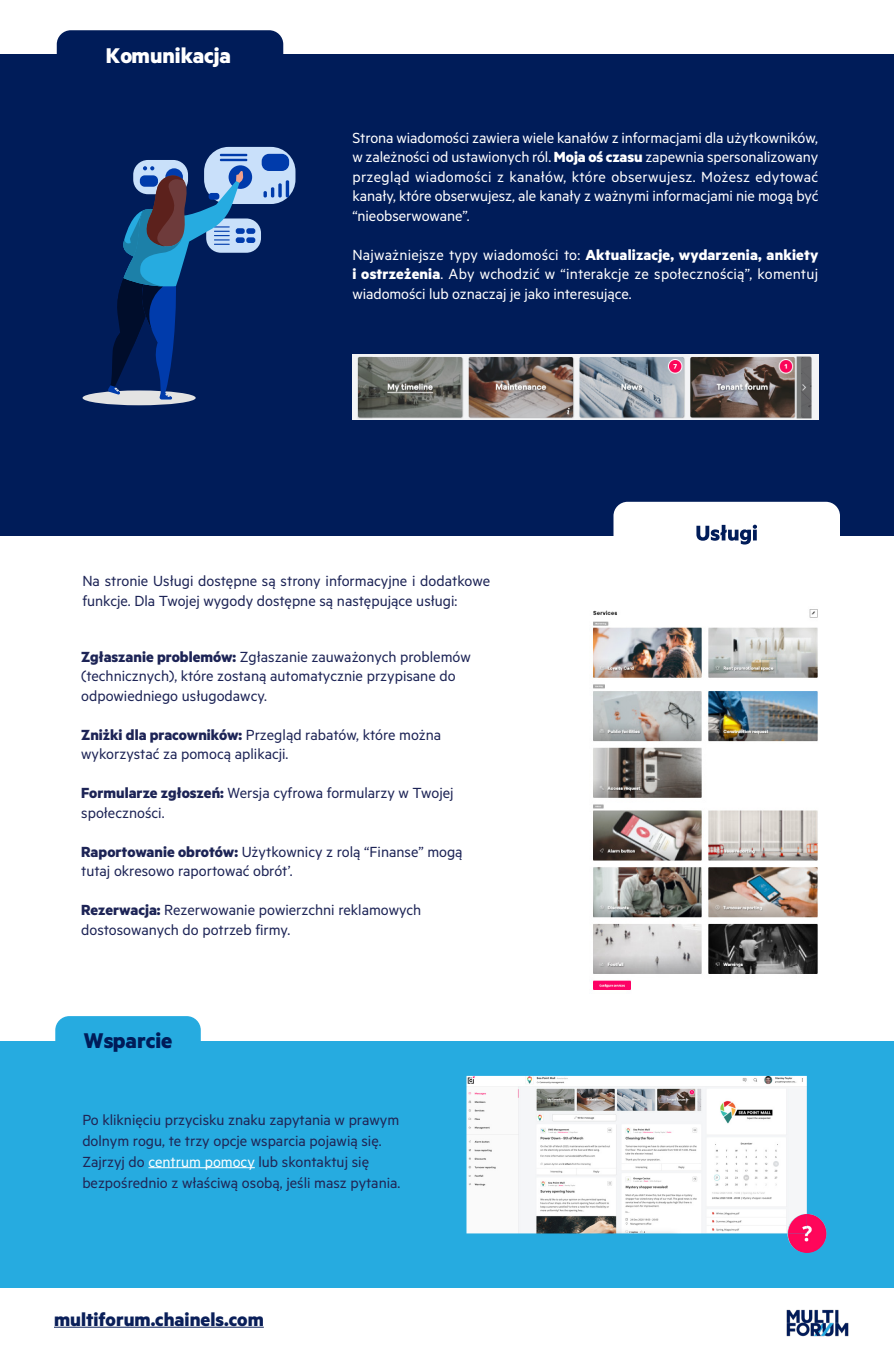
<style>
.page{position:relative;width:894px;height:1352px;background:#fff}
.page>*{position:absolute;margin:0;border:0;box-sizing:border-box;transform-origin:0 0}
.t1{font:700 24px "Metric";color:#fff}
.t2{font:700 24px "Metric";color:#001c59}
.t3{font:700 21px "Metric";color:#0a1f59}
.t4{font:16.5px/19.5px "Metric";color:#1d2456}
.t5{font:16.5px/19.5px "Metric";letter-spacing:-.005em;color:#fff;text-align:justify}
.t6{font:16.5px/21px "Metric";color:#202555}
.s1{font-weight:700}
.s2{color:#fff}
</style>
<div class="page">
<div style="left:0;top:54px;width:894px;height:482px;background:#001c59"></div>
<div style="left:0;top:1041px;width:894px;height:246px;background:#26abe0"></div>
<div style="left:83px;top:390px;width:113px;height:15px;background:#e3e3e3;border-radius:50%"></div>
<div style="left:204px;top:147px;width:91px;height:57px;background:#c9e0fa;border-radius:25px"></div>
<div style="left:229px;top:165px;width:23px;height:24px;background:#003bab;border-radius:50%"></div>
<div style="left:262px;top:154px;width:27px;height:17px;background:#003bab;border-radius:7px"></div>
<hr style="left:220px;top:154px;width:27px;height:2px;background:#003bab">
<hr style="left:220px;top:159px;width:27px;height:2px;background:#003bab">
<hr style="left:286px;top:180px;width:3px;height:17px;background:#003bab">
<svg style="left:278px;top:183px;width:4px;height:14px"></svg>
<svg style="left:264px;top:187px;width:10px;height:10px"></svg>
<div style="left:206px;top:218px;width:55px;height:35px;background:#c9e0fa;border-radius:15px"></div>
<div style="left:133px;top:160px;width:55px;height:34px;background:#c9e0fa;border-radius:15px"></div>
<div style="left:236px;top:228px;width:9px;height:6px;background:#003bab;border-radius:2px"></div>
<div style="left:236px;top:237px;width:9px;height:6px;background:#003bab;border-radius:2px"></div>
<div style="left:246px;top:228px;width:9px;height:6px;background:#003bab;border-radius:2px"></div>
<div style="left:246px;top:237px;width:9px;height:6px;background:#003bab;border-radius:2px"></div>
<svg style="left:108px;top:166px;width:135px;height:233px"></svg>
<img style="left:352px;top:354px;width:467px;height:66px">
<img style="left:592px;top:609px;width:226px;height:381px">
<img style="left:466px;top:1076px;width:341px;height:157px">
<img style="left:788px;top:1214px;width:38px;height:38px;border-radius:19px">
<img style="left:788px;top:1214px;width:19px;height:19px">
<hr style="left:54px;top:1326px;width:210px;height:1px;background:#0a1f59">
<img style="left:786px;top:1309px;width:63px;height:28px">
<div style="left:57px;top:30px;width:226px;height:51px;background:#001c59;border-radius:14px"></div>
<div style="left:614px;top:502px;width:226px;height:65px;background:#fff;border-radius:14px"></div>
<div style="left:55px;top:1016px;width:146px;height:51px;background:#26abe0;border-radius:14px"></div>
<svg style="left:696px;top:525px;width:61px;height:19px"></svg>
<svg style="left:753px;top:529px;width:4px;height:11px"></svg>
<hr style="left:148px;top:1167px;width:107px;height:1px;background:#fff">
<h1 class="t1" style="left:106px;top:41px;width:127px">Komunikacja</h1>
<p class="t5" style="left:352px;top:127px;width:467px">Strona wiadomości zawiera wiele kanałów z informacjami dla użytkowników, w zależności od ustawionych ról. <span class="s1">Moja oś czasu</span> zapewnia spersonalizowany przegląd wiadomości z kanałów, które obserwujesz. Możesz edytować kanały, które obserwujesz, ale kanały z ważnymi informacjami nie mogą być “nieobserwowane”.</p>
<p class="t5" style="left:352px;top:244px;width:467px">Najważniejsze typy wiadomości to: <span class="s1">Aktualizacje, wydarzenia, ankiety i ostrzeżenia</span>. Aby wchodzić w “interakcje ze społecznością”, komentuj wiadomości lub oznaczaj je jako interesujące.</p>
<p class="t4" style="left:82px;top:571px;width:409px">Na stronie Usługi dostępne są strony informacyjne i dodatkowe funkcje. Dla Twojej wygody dostępne są następujące usługi:</p>
<p class="t4" style="left:81px;top:646px;width:391px"><span class="s1">Zgłaszanie problemów:</span> Zgłaszanie zauważonych problemów (technicznych), które zostaną automatycznie przypisane do odpowiedniego usługodawcy.</p>
<p class="t4" style="left:81px;top:724px;width:362px"><span class="s1">Zniżki dla pracowników:</span> Przegląd rabatów, które można wykorzystać za pomocą aplikacji.</p>
<p class="t4" style="left:81px;top:782px;width:374px"><span class="s1">Formularze zgłoszeń:</span> Wersja cyfrowa formularzy w Twojej społeczności.</p>
<p class="t4" style="left:81px;top:841px;width:383px"><span class="s1">Raportowanie obrotów:</span> Użytkownicy z rolą “Finanse” mogą tutaj okresowo raportować obrót’.</p>
<p class="t4" style="left:81px;top:899px;width:342px"><span class="s1">Rezerwacja:</span> Rezerwowanie powierzchni reklamowych dostosowanych do potrzeb firmy.</p>
<h1 class="t2" style="left:84px;top:1025px;width:90px">Wsparcie</h1>
<p class="t6" style="left:82px;top:1108px;width:320px">Po kliknięciu przycisku znaku zapytania w prawym dolnym rogu, te trzy opcje wsparcia pojawią się.<br>Zajrzyj do <span class="s2">centrum pomocy</span> lub skontaktuj się bezpośrednio z właściwą osobą, jeśli masz pytania.</p>
<p class="t3" style="left:54px;top:1306px;width:211px">multiforum.chainels.com</p>
</div>
